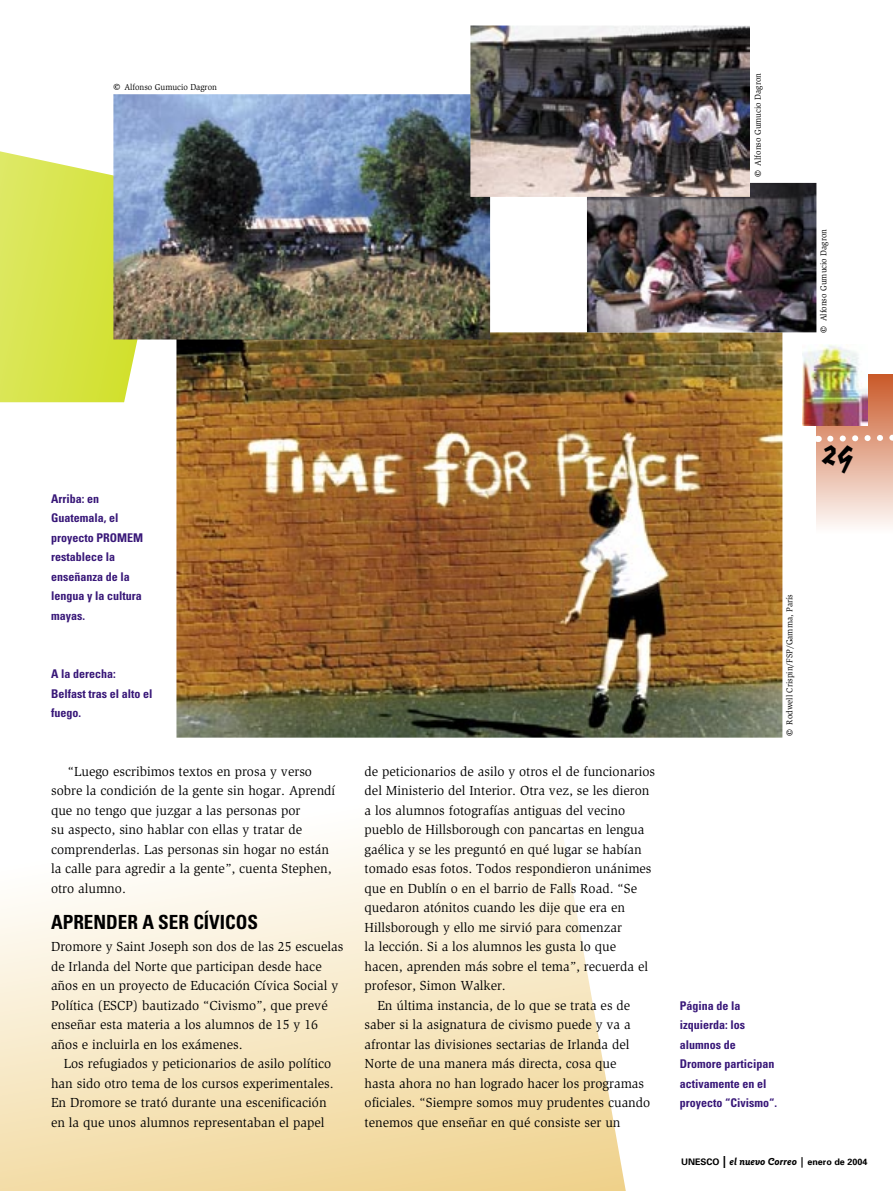
<style>
.page{position:relative;width:893px;height:1191px;background:#fff}
.page>*{position:absolute;margin:0;border:0;box-sizing:border-box;transform-origin:0 0}
.t1{font:700 36px "Elektrix";color:#000}
.t2{font:700 condensed 19.5px "Univers";color:#000}
.t3{font:13.5px/19.5px "Slimbach";color:#000}
.t4{font:700 condensed 12px/19.5px "Univers";color:#381778}
.t5{font:700 9px "Univers";color:#000}
.t6{font:8.7px "Slimbach";color:#000;scale:.95 1}
.s1{font-size:13.5px}
.s2{font-size:12px}
.s3{font-family:"Goudy Sans";font-style:italic;font-size:10.5px}
</style>
<div class="page">
<div style="left:816px;top:374px;width:77px;height:160px;background:linear-gradient(to bottom,#c95928,#fefdfc)"></div>
<svg style="left:816px;top:431px;width:77px;height:14px"></svg>
<img style="left:802px;top:344px;width:65px;height:81px">
<svg style="left:0;top:151px;width:170px;height:251px;background:#dce760"></svg>
<svg style="left:0;top:808px;width:626px;height:383px"></svg>
<img style="left:176px;top:332px;width:606px;height:405px">
<img style="left:587px;top:183px;width:229px;height:149px">
<img style="left:113px;top:94px;width:377px;height:245px">
<img style="left:470px;top:26px;width:279px;height:171px">
<p class="t6" style="left:113px;top:82px;width:111px"><span class="s1">©</span> Alfonso Gumucio Dagron</p>
<p class="t6" style="left:753px;top:177px;width:111px;rotate:-90deg"><span class="s1">©</span> Alfonso Gumucio Dagron</p>
<p class="t6" style="left:819px;top:333px;width:111px;rotate:-90deg"><span class="s1">©</span> Alfonso Gumucio Dagron</p>
<p class="t4" style="left:51px;top:488px;width:93px">Arriba: en<br>Guatemala, el proyecto PROMEM restablece la enseñanza de la lengua y la cultura mayas.</p>
<p class="t4" style="left:51px;top:664px;width:103px">A la derecha:<br>Belfast tras el alto el fuego.</p>
<p class="t3" style="left:51px;top:761px;width:286px;text-indent:17px">“Luego escribimos textos en prosa y verso sobre la condición de la gente sin hogar. Aprendí que no tengo que juzgar a las personas por<br>su aspecto, sino hablar con ellas y tratar de comprenderlas. Las personas sin hogar no están la calle para agredir a la gente”, cuenta Stephen, otro alumno.</p>
<h2 class="t2" style="left:51px;top:910px;width:209px">APRENDER A SER CÍVICOS</h2>
<p class="t3" style="left:51px;top:937px;width:294px">Dromore y Saint Joseph son dos de las 25 escuelas de Irlanda del Norte que participan desde hace años en un proyecto de Educación Cívica Social y Política (ESCP) bautizado “Civismo”, que prevé enseñar esta materia a los alumnos de 15 y 16 años e incluirla en los exámenes.</p>
<p class="t3" style="left:51px;top:1054px;width:284px;text-indent:13px">Los refugiados y peticionarios de asilo político han sido otro tema de los cursos experimentales.<br>En Dromore se trató durante una escenificación en la que unos alumnos representaban el papel</p>
<p class="t3" style="left:365px;top:761px;width:292px">de peticionarios de asilo y otros el de funcionarios</p>
<p class="t3" style="left:365px;top:781px;width:286px">del Ministerio del Interior. Otra vez, se les dieron</p>
<p class="t3" style="left:365px;top:800px;width:262px">a los alumnos fotografías antiguas del vecino</p>
<p class="t3" style="left:365px;top:820px;width:281px">pueblo de Hillsborough con pancartas en lengua</p>
<p class="t3" style="left:365px;top:839px;width:279px">gaélica y se les preguntó en qué lugar se habían</p>
<p class="t3" style="left:365px;top:859px;width:288px">tomado esas fotos. Todos respondieron unánimes</p>
<p class="t3" style="left:365px;top:878px;width:274px">que en Dublín o en el barrio de Falls Road. “Se</p>
<p class="t3" style="left:365px;top:898px;width:262px">quedaron atónitos cuando les dije que era en</p>
<p class="t3" style="left:365px;top:917px;width:259px">Hillsborough y ello me sirvió para comenzar</p>
<p class="t3" style="left:365px;top:937px;width:253px">la lección. Si a los alumnos les gusta lo que</p>
<p class="t3" style="left:365px;top:956px;width:285px">hacen, aprenden más sobre el tema”, recuerda el</p>
<p class="t3" style="left:365px;top:976px;width:143px">profesor, Simon Walker.</p>
<p class="t3" style="left:377px;top:995px;width:254px">En última instancia, de lo que se trata es de</p>
<p class="t3" style="left:365px;top:1015px;width:268px">saber si la asignatura de civismo puede y va a</p>
<p class="t3" style="left:365px;top:1034px;width:266px">afrontar las divisiones sectarias de Irlanda del</p>
<p class="t3" style="left:365px;top:1054px;width:253px">Norte de una manera más directa, cosa que</p>
<p class="t3" style="left:365px;top:1073px;width:281px">hasta ahora no han logrado hacer los programas</p>
<p class="t3" style="left:365px;top:1093px;width:287px">oficiales. “Siempre somos muy prudentes cuando</p>
<p class="t3" style="left:365px;top:1112px;width:257px">tenemos que enseñar en qué consiste ser un</p>
<p class="t6" style="left:785px;top:736px;width:150px;rotate:-90deg"><span class="s1">©</span> Rodwell Crispin/FSP/Gamma, París</p>
<p class="t4" style="left:680px;top:995px;width:99px">Página de la izquierda: los alumnos de<br>Dromore participan activamente en el proyecto “Civismo“.</p>
<h1 class="t1" style="left:821px;top:431px;width:34px">29</h1>
<p class="t5" style="left:681px;top:1156px;width:188px">UNESCO <span class="s2">|</span> <span class="s3">el nuevo Correo |</span> enero de 2004</p>
</div>
